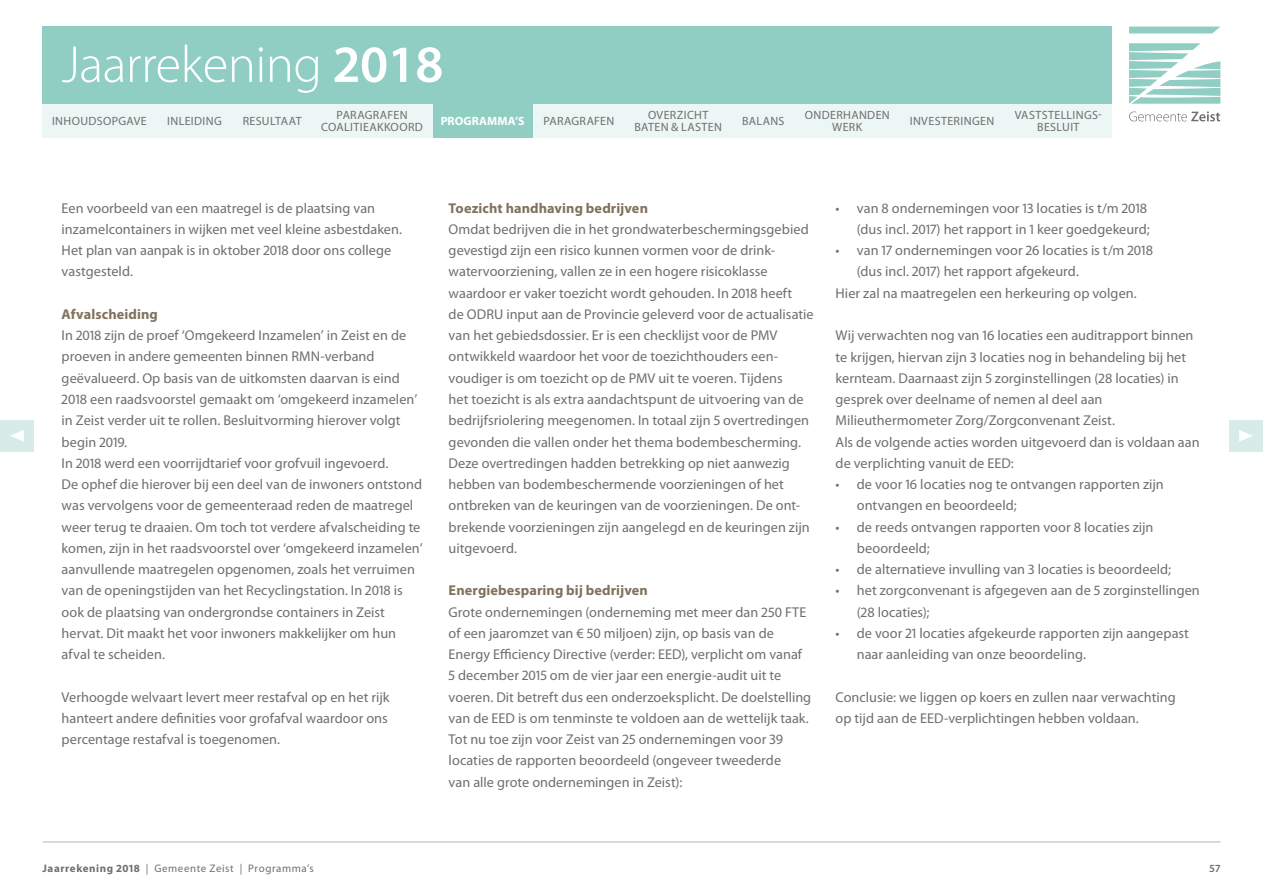
<style>
.page{position:relative;width:1263px;height:893px;background:#fff}
.page>*{position:absolute;margin:0;border:0;box-sizing:border-box;transform-origin:0 0}
.t1{font:300 52.5px "Myriad Pro";letter-spacing:-.01em;color:#fff}
.t2{font:14.25px/21.3px "Myriad Pro";letter-spacing:.005em;color:#706f6f}
.t3{font:700 14.25px "Myriad Pro";letter-spacing:.01em;color:#80715d}
.t4{font:12px/12px "Myriad Pro";letter-spacing:.03em;color:#706f6f;text-align:center}
.t5{font:700 12px "Myriad Pro";letter-spacing:.01em;color:#fff}
.t6{font:10.95px "Myriad Pro";letter-spacing:.05em;color:#706f6f}
.t7{font:600 10.95px "Myriad Pro";color:#706f6f}
.s1{font-weight:600}
.s2{font-weight:700}
</style>
<div class="page">
<div style="left:43px;top:104px;width:1069px;height:34px;background:#ecf6f4"></div>
<div style="left:433px;top:104px;width:100px;height:34px;background:#90cec3"></div>
<div style="left:43px;top:27px;width:1069px;height:77px;background:#90cec3"></div>
<div style="left:0;top:420px;width:34px;height:32px;background:#d7ece8"></div>
<div style="left:1229px;top:420px;width:34px;height:32px;background:#d7ece8"></div>
<svg style="left:1239px;top:430px;width:14px;height:12px"></svg>
<svg style="left:10px;top:430px;width:14px;height:12px"></svg>
<svg style="left:1129px;top:111px;width:91px;height:10px"></svg>
<svg style="left:1129px;top:27px;width:91px;height:6px"></svg>
<svg style="left:1129px;top:43px;width:91px;height:61px"></svg>
<hr style="left:43px;top:841px;width:1177px;height:1px;background:#bcbcbc">
<h1 class="t1" style="left:62px;top:36px;width:383px">Jaarrekening <span class="s1">2018</span></h1>
<p class="t4" style="left:167px;top:116px;width:56px">INLEIDING</p>
<p class="t4" style="left:321px;top:110px;width:103px">PARAGRAFEN<br>COALITIEAKKOORD</p>
<p class="t4" style="left:634px;top:110px;width:89px">OVERZICHT<br>BATEN &amp; LASTEN</p>
<p class="t4" style="left:742px;top:116px;width:44px">BALANS</p>
<p class="t4" style="left:805px;top:110px;width:86px">ONDERHANDEN<br>WERK</p>
<p class="t4" style="left:910px;top:116px;width:86px">INVESTERINGEN</p>
<p class="t4" style="left:1015px;top:110px;width:89px">VASTSTELLINGS-<br>BESLUIT</p>
<p class="t4" style="left:52px;top:116px;width:96px">INHOUDSOPGAVE</p>
<p class="t4" style="left:243px;top:116px;width:60px">RESULTAAT</p>
<p class="t5" style="left:441px;top:115px;width:85px">PROGRAMMA’S</p>
<p class="t4" style="left:543px;top:116px;width:72px">PARAGRAFEN</p>
<p class="t2" style="left:62px;top:197px;width:342px">Een voorbeeld van een maatregel is de plaatsing van inzamelcontainers in wijken met veel kleine asbestdaken.<br>Het plan van aanpak is in oktober 2018 door ons college vastgesteld.</p>
<p class="t3" style="left:62px;top:306px;width:98px">Afvalscheiding</p>
<p class="t2" style="left:62px;top:325px;width:362px">In 2018 zijn de proef ‘Omgekeerd Inzamelen’ in Zeist en de proeven in andere gemeenten binnen RMN-verband geëvalueerd. Op basis van de uitkomsten daarvan is eind 2018 een raadsvoorstel gemaakt om ‘omgekeerd inzamelen’ in Zeist verder uit te rollen. Besluitvorming hierover volgt begin 2019.<br>In 2018 werd een voorrijdtarief voor grofvuil ingevoerd.<br>De ophef die hierover bij een deel van de inwoners ontstond was vervolgens voor de gemeenteraad reden de maatregel weer terug te draaien. Om toch tot verdere afvalscheiding te komen, zijn in het raadsvoorstel over ‘omgekeerd inzamelen’ aanvullende maatregelen opgenomen, zoals het verruimen van de openingstijden van het Recyclingstation. In 2018 is ook de plaatsing van ondergrondse containers in Zeist hervat. Dit maakt het voor inwoners makkelijker om hun afval te scheiden.</p>
<p class="t2" style="left:62px;top:686px;width:329px">Verhoogde welvaart levert meer restafval op en het rijk hanteert andere definities voor grofafval waardoor ons percentage restafval is toegenomen.</p>
<p class="t3" style="left:449px;top:200px;width:201px">Toezicht handhaving bedrijven</p>
<p class="t2" style="left:449px;top:219px;width:367px">Omdat bedrijven die in het grondwaterbeschermingsgebied gevestigd zijn een risico kunnen vormen voor de drink&shy;watervoorziening, vallen ze in een hogere risicoklasse waardoor er vaker toezicht wordt gehouden. In 2018 heeft<br>de ODRU input aan de Provincie geleverd voor de actualisatie van het gebiedsdossier. Er is een checklijst voor de PMV ontwikkeld waardoor het voor de toezichthouders een&shy;voudiger is om toezicht op de PMV uit te voeren. Tijdens<br>het toezicht is als extra aandachtspunt de uitvoering van de bedrijfsriolering meegenomen. In totaal zijn 5 overtredingen gevonden die vallen onder het thema bodembescherming.<br>Deze overtredingen hadden betrekking op niet aanwezig hebben van bodembeschermende voorzieningen of het ontbreken van de keuringen van de voorzieningen. De ont&shy;brekende voorzieningen zijn aangelegd en de keuringen zijn uitgevoerd.</p>
<p class="t3" style="left:449px;top:583px;width:201px">Energiebesparing bij bedrijven</p>
<p class="t2" style="left:449px;top:601px;width:364px">Grote ondernemingen (onderneming met meer dan 250 FTE of een jaaromzet van € 50 miljoen) zijn, op basis van de Energy Efficiency Directive (verder: EED), verplicht om vanaf 5 december 2015 om de vier jaar een energie-audit uit te voeren. Dit betreft dus een onderzoeksplicht. De doelstelling van de EED is om tenminste te voldoen aan de wettelijk taak.<br>Tot nu toe zijn voor Zeist van 25 ondernemingen voor 39 locaties de rapporten beoordeeld (ongeveer tweederde<br>van alle grote ondernemingen in Zeist):</p>
<p class="t2" style="left:836px;top:198px;width:316px;text-align:right">• van 8 ondernemingen voor 13 locaties is t/m 2018 (dus incl. 2017) het rapport in 1 keer goedgekeurd;</p>
<p class="t2" style="left:836px;top:240px;width:319px">• van 17 ondernemingen voor 26 locaties is t/m 2018</p>
<p class="t2" style="left:857px;top:261px;width:224px">(dus incl. 2017) het rapport afgekeurd.</p>
<p class="t2" style="left:836px;top:283px;width:303px">Hier zal na maatregelen een herkeuring op volgen.</p>
<p class="t2" style="left:836px;top:325px;width:365px">Wij verwachten nog van 16 locaties een auditrapport binnen te krijgen, hiervan zijn 3 locaties nog in behandeling bij het kernteam. Daarnaast zijn 5 zorginstellingen (28 locaties) in gesprek over deelname of nemen al deel aan Milieuthermometer Zorg/Zorgconvenant Zeist.<br>Als de volgende acties worden uitgevoerd dan is voldaan aan de verplichting vanuit de EED:</p>
<p class="t2" style="left:857px;top:474px;width:308px;text-indent:-21px">• de voor 16 locaties nog te ontvangen rapporten zijn ontvangen en beoordeeld;</p>
<p class="t2" style="left:857px;top:516px;width:298px;text-indent:-21px">• de reeds ontvangen rapporten voor 8 locaties zijn beoordeeld;</p>
<p class="t2" style="left:836px;top:559px;width:337px">• de alternatieve invulling van 3 locaties is beoordeeld;</p>
<p class="t2" style="left:857px;top:580px;width:344px;text-indent:-21px">• het zorgconvenant is afgegeven aan de 5 zorginstellingen (28 locaties);</p>
<p class="t2" style="left:857px;top:623px;width:334px;text-indent:-21px">• de voor 21 locaties afgekeurde rapporten zijn aangepast naar aanleiding van onze beoordeling.</p>
<p class="t2" style="left:836px;top:687px;width:341px">Conclusie: we liggen op koers en zullen naar verwachting op tijd aan de EED-verplichtingen hebben voldaan.</p>
<p class="t6" style="left:43px;top:862px;width:273px"><span class="s2">Jaarrekening 2018</span> | Gemeente Zeist | Programma’s</p>
<p class="t7" style="left:1209px;top:862px;width:12px">57</p>
</div>
